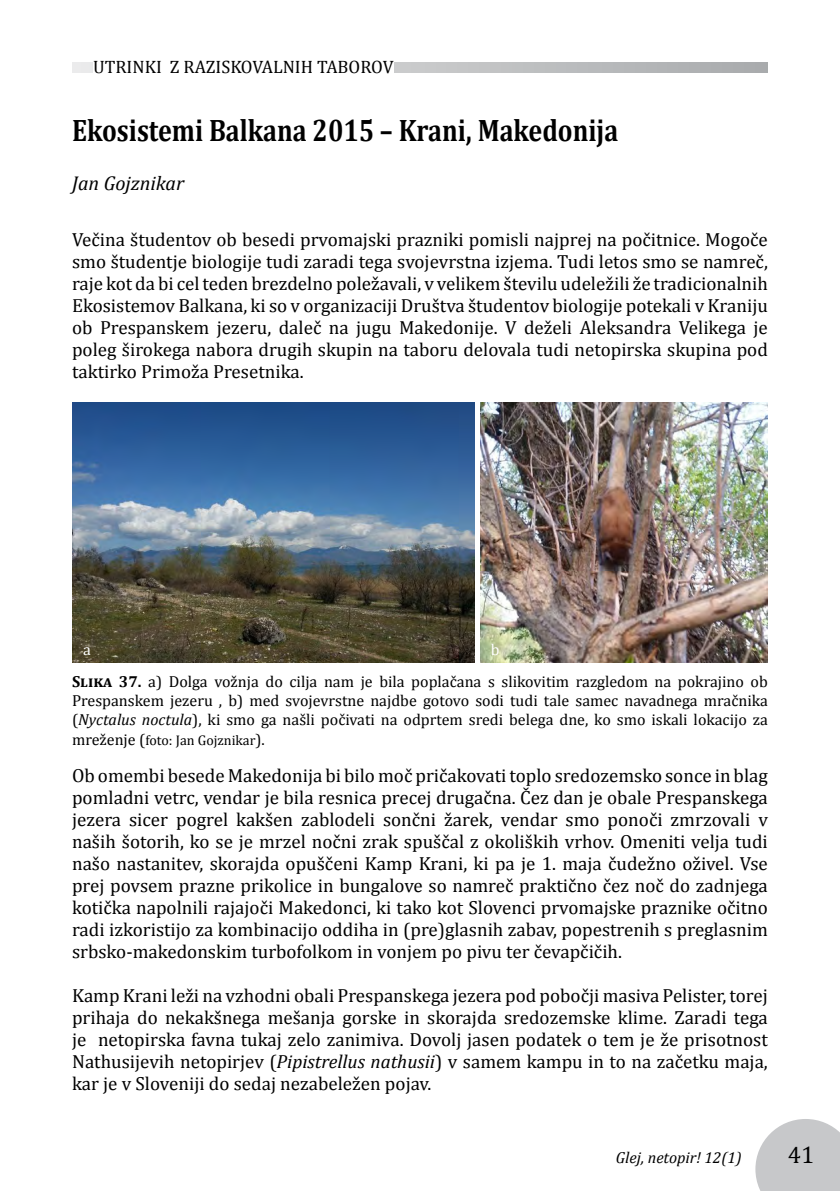
<style>
.page{position:relative;width:840px;height:1191px;background:#fff}
.page>*{position:absolute;margin:0;border:0;box-sizing:border-box;transform-origin:0 0}
.t1{font:700 31.2px "Cambria";color:#000;scale:.83 1}
.t2{font:24px "Cambria";color:#000}
.t3{font:italic 20px "Cambria";color:#000}
.t4{font:19px/22px "Cambria";color:#000;text-align:justify}
.t5{font:18px "Cambria";color:#000}
.t6{font:16px/19.2px "Cambria";color:#000;text-align:justify}
.t7{font:italic 16px "Cambria";color:#000}
.t8{font:16px "Cambria";color:#fff}
.t9{font:14px "Cambria";color:#000}
.s1{font-weight:700}
.s2{font-style:italic}
.s3{font-size:16px}
</style>
<div class="page">
<svg style="left:755px;top:1119px;width:84px;height:72px;background:#cdced0"></svg>
<svg style="left:72px;top:62px;width:695px;height:10px;background:#bcbdbf"></svg>
<div style="left:93px;top:59px;width:300px;height:14px;background:#fff"></div>
<img style="left:72px;top:403px;width:402px;height:260px">
<img style="left:480px;top:403px;width:287px;height:260px">
<p class="t5" style="left:93px;top:56px;width:302px">UTRINKI Z RAZISKOVALNIH TABOROV</p>
<h1 class="t1" style="left:72px;top:109px;width:659px">Ekosistemi Balkana 2015 – Krani, Makedonija</h1>
<p class="t3" style="left:72px;top:169px;width:114px">Jan Gojznikar</p>
<p class="t4" style="left:72px;top:228px;width:697px">Večina študentov ob besedi prvomajski prazniki pomisli najprej na počitnice. Mogoče smo študentje biologije tudi zaradi tega svojevrstna izjema. Tudi letos smo se namreč, raje kot da bi cel teden brezdelno poležavali, v velikem številu udeležili že tradicionalnih Ekosistemov Balkana, ki so v organizaciji Društva študentov biologije potekali v Kraniju ob Prespanskem jezeru, daleč na jugu Makedonije. V deželi Aleksandra Velikega je poleg širokega nabora drugih skupin na taboru delovala tudi netopirska skupina pod taktirko Primoža Presetnika.</p>
<p class="t8" style="left:83px;top:640px;width:9px">a</p>
<p class="t8" style="left:490px;top:640px;width:10px">b</p>
<p class="t6" style="left:72px;top:672px;width:697px"><span class="s1">Slika 37.</span> a) Dolga vožnja do cilja nam je bila poplačana s slikovitim razgledom na pokrajino ob Prespanskem jezeru , b) med svojevrstne najdbe gotovo sodi tudi tale samec navadnega mračnika (<span class="s2">Nyctalus noctula</span>), ki smo ga našli počivati na odprtem sredi belega dne, ko smo iskali lokacijo za</p>
<p class="t9" style="left:72px;top:731px;width:194px"><span class="s3">mreženje (</span>foto: Jan Gojznikar<span class="s3">).</span></p>
<p class="t4" style="left:72px;top:764px;width:697px">Ob omembi besede Makedonija bi bilo moč pričakovati toplo sredozemsko sonce in blag pomladni vetrc, vendar je bila resnica precej drugačna. Čez dan je obale Prespanskega jezera sicer pogrel kakšen zablodeli sončni žarek, vendar smo ponoči zmrzovali v naših šotorih, ko se je mrzel nočni zrak spuščal z okoliških vrhov. Omeniti velja tudi našo nastanitev, skorajda opuščeni Kamp Krani, ki pa je 1. maja čudežno oživel. Vse prej povsem prazne prikolice in bungalove so namreč praktično čez noč do zadnjega kotička napolnili rajajoči Makedonci, ki tako kot Slovenci prvomajske praznike očitno radi izkoristijo za kombinacijo oddiha in (pre)glasnih zabav, popestrenih s preglasnim srbsko-makedonskim turbofolkom in vonjem po pivu ter čevapčičih.</p>
<p class="t4" style="left:72px;top:984px;width:697px">Kamp Krani leži na vzhodni obali Prespanskega jezera pod pobočji masiva Pelister, torej prihaja do nekakšnega mešanja gorske in skorajda sredozemske klime. Zaradi tega je netopirska favna tukaj zelo zanimiva. Dovolj jasen podatek o tem je že prisotnost Nathusijevih netopirjev (<span class="s2">Pipistrellus nathusii</span>) v samem kampu in to na začetku maja, kar je v Sloveniji do sedaj nezabeležen pojav.</p>
<p class="t7" style="left:615px;top:1146px;width:127px">Glej, netopir! 12(1)</p>
<p class="t2" style="left:787px;top:1140px;width:28px">41</p>
</div>
